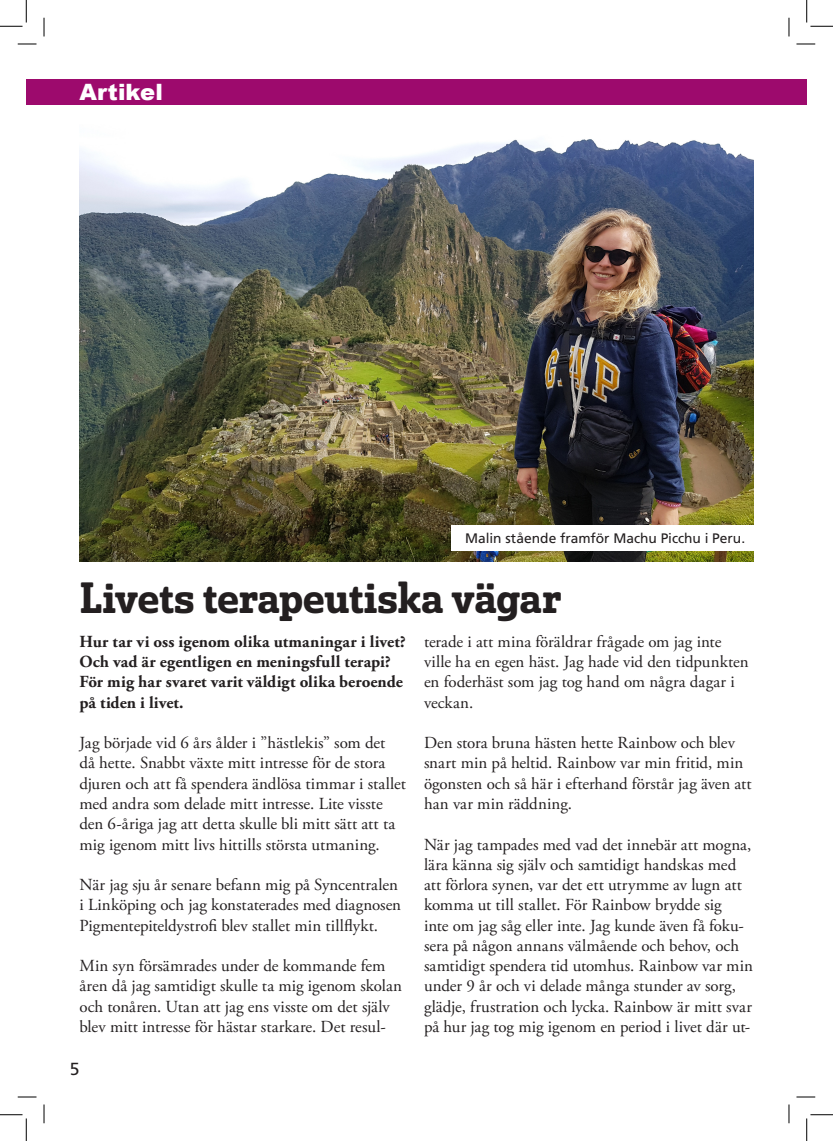
<style>
.page{position:relative;width:833px;height:1141px;background:#fff}
.page>*{position:absolute;margin:0;border:0;box-sizing:border-box;transform-origin:0 0}
.t1{font:42.5px "Solitas Slab Nor Dem";letter-spacing:-.015em;color:#231f20}
.t2{font:900 22.5px "Arial";letter-spacing:.005em;color:#fff}
.t3{font:17.5px "Frutiger LT Std";color:#231f20}
.t4{font:16.88px/20.2px "Adobe Garamond Pro";color:#231f20}
.t5{font:700 16.88px/20.2px "Adobe Garamond Pro";letter-spacing:.005em;color:#231f20}
.t6{font:13.75px "Frutiger LT Std";letter-spacing:-.005em;color:#231f20}
</style>
<div class="page">
<img style="left:79px;top:139px;width:674px;height:422px">
<div style="left:26px;top:79px;width:780px;height:26px;background:#9d0a6d"></div>
<div style="left:451px;top:525px;width:328px;height:26px;background:#fff"></div>
<svg style="left:18px;top:43px;width:18px;height:2px"></svg>
<svg style="left:796px;top:43px;width:18px;height:2px"></svg>
<svg style="left:18px;top:1096px;width:18px;height:1px"></svg>
<svg style="left:796px;top:1096px;width:18px;height:1px"></svg>
<svg style="left:43px;top:18px;width:2px;height:18px"></svg>
<svg style="left:43px;top:1104px;width:2px;height:19px"></svg>
<svg style="left:788px;top:18px;width:1px;height:18px"></svg>
<svg style="left:788px;top:1104px;width:1px;height:19px"></svg>
<svg style="left:0;top:0;width:27px;height:27px"></svg>
<svg style="left:0;top:1114px;width:27px;height:26px"></svg>
<svg style="left:806px;top:0;width:26px;height:27px"></svg>
<svg style="left:806px;top:1114px;width:26px;height:26px"></svg>
<h2 class="t2" style="left:79px;top:76px;width:85px">Artikel</h2>
<p class="t6" style="left:465px;top:530px;width:281px">Malin stående framför Machu Picchu i Peru.</p>
<h1 class="t1" style="left:79px;top:570px;width:483px">Livets terapeutiska vägar</h1>
<p class="t5" style="left:79px;top:631px;width:327px">Hur tar vi oss igenom olika utmaningar i livet?<br>Och vad är egentligen en meningsfull terapi?<br>För mig har svaret varit väldigt olika beroende på tiden i livet.</p>
<p class="t4" style="left:79px;top:733px;width:328px">Jag började vid 6 års ålder i ”hästlekis” som det<br>då hette. Snabbt växte mitt intresse för de stora djuren och att få spendera ändlösa timmar i stallet med andra som delade mitt intresse. Lite visste den 6-åriga jag att detta skulle bli mitt sätt att ta mig igenom mitt livs hittills största utmaning.</p>
<p class="t4" style="left:79px;top:875px;width:323px">När jag sju år senare befann mig på Syncentralen i Linköping och jag konstaterades med diagnosen<br>Pigmentepiteldystrofi blev stallet min tillflykt.</p>
<p class="t4" style="left:79px;top:956px;width:324px">Min syn försämrades under de kommande fem åren då jag samtidigt skulle ta mig igenom skolan och tonåren. Utan att jag ens visste om det själv blev mitt intresse för hästar starkare. Det resul-</p>
<p class="t3" style="left:70px;top:1058px;width:11px">5</p>
<p class="t4" style="left:424px;top:632px;width:326px">terade i att mina föräldrar frågade om jag inte ville ha en egen häst. Jag hade vid den tidpunkten en foderhäst som jag tog hand om några dagar i veckan.</p>
<p class="t4" style="left:424px;top:733px;width:329px">Den stora bruna hästen hette Rainbow och blev snart min på heltid. Rainbow var min fritid, min ögonsten och så här i efterhand förstår jag även att han var min räddning.</p>
<p class="t4" style="left:424px;top:834px;width:330px">När jag tampades med vad det innebär att mogna, lära känna sig själv och samtidigt handskas med att förlora synen, var det ett utrymme av lugn att komma ut till stallet. För Rainbow brydde sig<br>inte om jag såg eller inte. Jag kunde även få foku&shy;sera på någon annans välmående och behov, och samtidigt spendera tid utomhus. Rainbow var min under 9 år och vi delade många stunder av sorg, glädje, frustration och lycka. Rainbow är mitt svar på hur jag tog mig igenom en period i livet där ut-</p>
</div>
